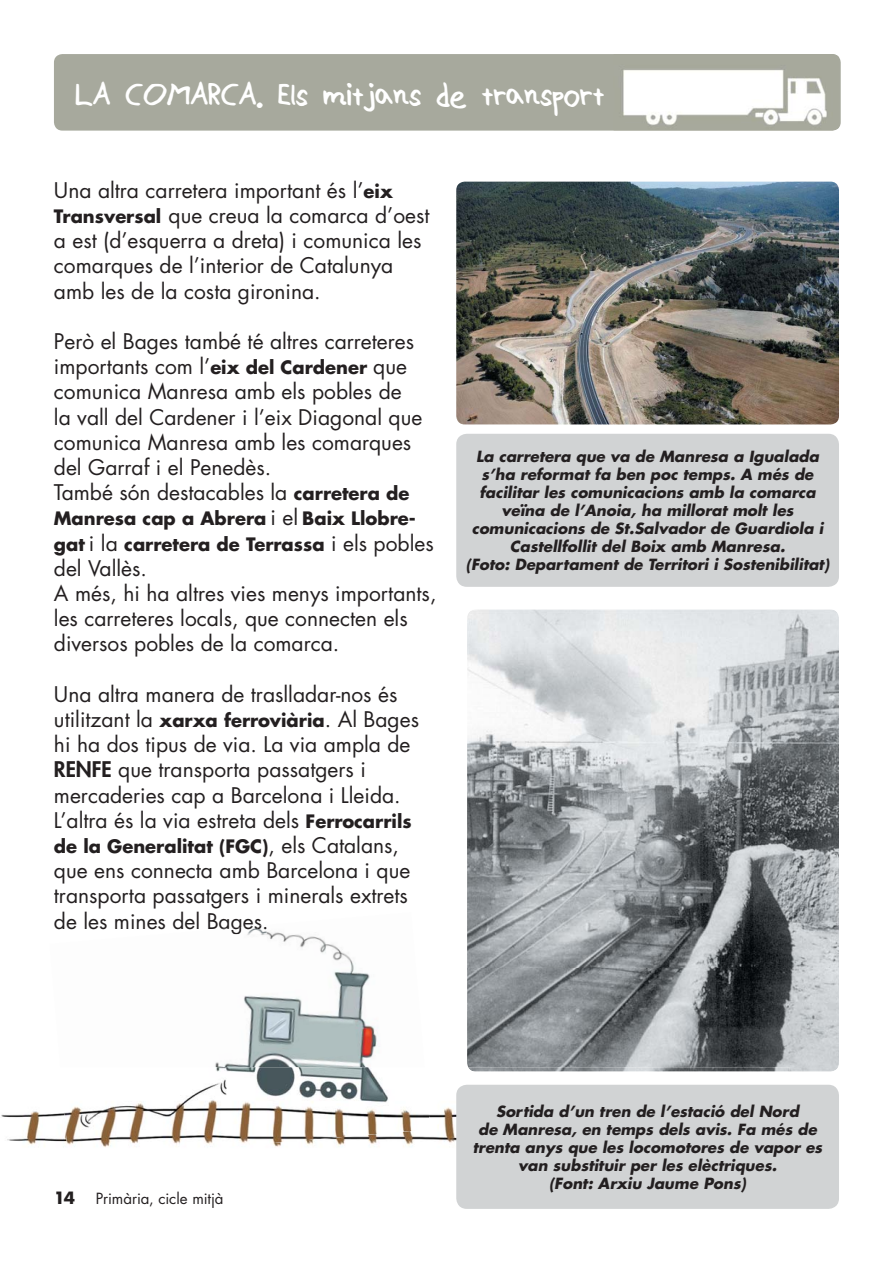
<style>
.page{position:relative;width:893px;height:1263px;background:#fff}
.page>*{position:absolute;margin:0;border:0;box-sizing:border-box;transform-origin:0 0}
.t1{font:36px "Alexisv 2";color:#fff}
.t2{font:21px/25.2px "Futura";color:#231f20}
.t3{font:700 18px/25.2px "Futura";color:#231f20}
.t4{font:700 16.5px "Futura";color:#231f20}
.t5{font:italic 700 15px/18px "Futura";color:#231f20;text-align:center}
.t6{font:15px "Futura";letter-spacing:-.005em;color:#231f20}
.s1{font-weight:700;font-size:18px}
.s2{font-weight:400;font-size:21px}
.s3{font-weight:800}
</style>
<div class="page">
<img style="left:1px;top:1084px;width:788px;height:61px">
<div style="left:54px;top:54px;width:787px;height:77px;background:#a7a99d;border-radius:9px"></div>
<img style="left:456px;top:182px;width:383px;height:242px;border-radius:9px">
<div style="left:456px;top:434px;width:383px;height:153px;background:#d1d3d4;border-radius:11px"></div>
<div style="left:456px;top:1085px;width:383px;height:124px;background:#d1d3d4;border-radius:11px"></div>
<img style="left:467px;top:609px;width:372px;height:463px">
<img style="left:468px;top:1067px;width:321px;height:5px">
<img style="left:613px;top:54px;width:226px;height:77px">
<img style="left:215px;top:932px;width:163px;height:135px">
<img style="left:60px;top:1067px;width:370px;height:81px">
<img style="left:215px;top:927px;width:52px;height:7px">
<h1 class="t1" style="left:75px;top:82px;width:530px">LA COMARCA. Els mitjans de transport</h1>
<p class="t2" style="left:54px;top:179px;width:377px">Una altra carretera important és l’<span class="s1">eix Transversal</span> que creua la comarca d’oest a est (d’esquerra a dreta) i comunica les comarques de l’interior de Catalunya amb les de la costa gironina.</p>
<p class="t2" style="left:54px;top:331px;width:370px">Però el Bages també té altres carreteres importants com l’<span class="s1">eix del Cardener</span> que comunica Manresa amb els pobles de la vall del Cardener i l’eix Diagonal que comunica Manresa amb les comarques del Garraf i el Penedès.<br>També són destacables la <span class="s1">carretera de</span></p>
<p class="t3" style="left:54px;top:508px;width:381px">Manresa cap a Abrera <span class="s2">i el</span> Baix Llobre&shy;gat <span class="s2">i la</span> carretera de Terrassa <span class="s2">i els pobles</span></p>
<p class="t2" style="left:54px;top:557px;width:384px">del Vallès.<br>A més, hi ha altres vies menys importants, les carreteres locals, que connecten els diversos pobles de la comarca.</p>
<p class="t2" style="left:54px;top:683px;width:367px">Una altra manera de traslladar-nos és utilitzant la <span class="s1">xarxa ferroviària</span>. Al Bages hi ha dos tipus de via. La via ampla de <span class="s3">RENFE</span> que transporta passatgers i mercaderies cap a Barcelona i Lleida.<br>L’altra és la via estreta dels <span class="s1">Ferrocarrils</span></p>
<p class="t3" style="left:54px;top:835px;width:347px">de la Generalitat (FGC)<span class="s2">, els Catalans,</span></p>
<p class="t2" style="left:54px;top:860px;width:358px;text-align:justify">que ens connecta amb Barcelona i que transporta passatgers i minerals extrets de les mines del Bages.</p>
<p class="t5" style="left:466px;top:449px;width:365px">La carretera que va de Manresa a Igualada s’ha reformat fa ben poc temps. A més de facilitar les comunicacions amb la comarca veïna de l’Anoia, ha millorat molt les comunicacions de St.Salvador de Guardiola i Castellfollit del Boix amb Manresa.<br>(Foto: Departament de Territori i Sostenibilitat)</p>
<p class="t4" style="left:54px;top:1191px;width:23px">14</p>
<p class="t6" style="left:96px;top:1192px;width:129px">Primària, cicle mitjà</p>
<p class="t5" style="left:473px;top:1104px;width:351px">Sortida d’un tren de l’estació del Nord<br>de Manresa, en temps dels avis. Fa més de trenta anys que les locomotores de vapor es van substituir per les elèctriques.<br>(Font: Arxiu Jaume Pons)</p>
</div>
